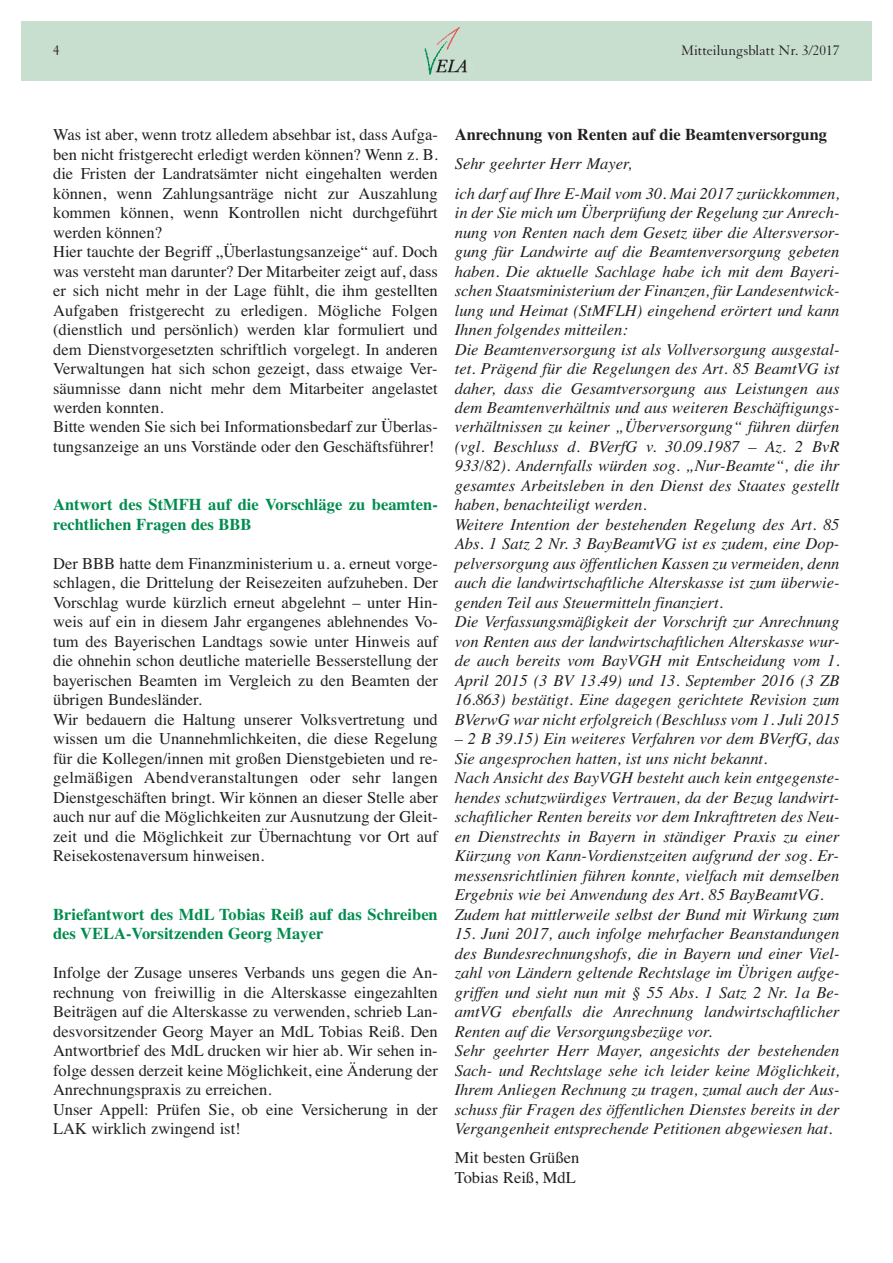
<style>
.page{position:relative;width:893px;height:1263px;background:#fff}
.page>*{position:absolute;margin:0;border:0;box-sizing:border-box;transform-origin:0 0}
.t1{font:italic 16.5px/19.5px "Times";color:#231f20}
.t2{font:16.5px/19.5px "Times";color:#231f20}
.t3{font:700 16.5px/19.5px "Times";color:#008c4e}
.t4{font:700 16.5px "Times";color:#231f20}
.t5{font:15px "Granjon";color:#231f20}
</style>
<div class="page">
<div style="left:21px;top:21px;width:850px;height:60px;background:#c8decf"></div>
<img style="left:445px;top:28px;width:15px;height:15px">
<img style="left:425px;top:37px;width:26px;height:38px">
<img style="left:435px;top:59px;width:32px;height:16px">
<p class="t5" style="left:53px;top:45px;width:8px">4</p>
<p class="t5" style="left:681px;top:45px;width:160px">Mitteilungsblatt Nr. 3/2017</p>
<p class="t2" style="left:53px;top:126px;width:386px">Was ist aber, wenn trotz alledem absehbar ist, dass Aufga&shy;ben nicht fristgerecht erledigt werden können? Wenn z. B. die Fristen der Landratsämter nicht eingehalten werden können, wenn Zahlungsanträge nicht zur Auszahlung kommen können, wenn Kontrollen nicht durchgeführt werden können?<br>Hier tauchte der Begriff „Überlastungsanzeige“ auf. Doch was versteht man darunter? Der Mitarbeiter zeigt auf, dass er sich nicht mehr in der Lage fühlt, die ihm gestellten Aufgaben fristgerecht zu erledigen. Mögliche Folgen (dienstlich und persönlich) werden klar formuliert und dem Dienstvorgesetzten schriftlich vorgelegt. In anderen Verwaltungen hat sich schon gezeigt, dass etwaige Ver&shy;säumnisse dann nicht mehr dem Mitarbeiter angelastet werden konnten.<br>Bitte wenden Sie sich bei Informationsbedarf zur Überlas&shy;tungsanzeige an uns Vorstände oder den Geschäftsführer!</p>
<p class="t3" style="left:53px;top:497px;width:386px">Antwort des StMFH auf die Vorschläge zu beamten&shy;rechtlichen Fragen des BBB</p>
<p class="t2" style="left:53px;top:555px;width:386px">Der BBB hatte dem Finanzministerium u. a. erneut vorge&shy;schlagen, die Drittelung der Reisezeiten aufzuheben. Der Vorschlag wurde kürzlich erneut abgelehnt – unter Hin&shy;weis auf ein in diesem Jahr ergangenes ablehnendes Vo&shy;tum des Bayerischen Landtags sowie unter Hinweis auf die ohnehin schon deutliche materielle Besserstellung der bayerischen Beamten im Vergleich zu den Beamten der übrigen Bundesländer.<br>Wir bedauern die Haltung unserer Volksvertretung und wissen um die Unannehmlichkeiten, die diese Regelung für die Kollegen/innen mit großen Dienstgebieten und re&shy;gelmäßigen Abendveranstaltungen oder sehr langen Dienstgeschäften bringt. Wir können an dieser Stelle aber auch nur auf die Möglichkeiten zur Ausnutzung der Gleit&shy;zeit und die Möglichkeit zur Übernachtung vor Ort auf Reisekostenaversum hinweisen.</p>
<p class="t3" style="left:53px;top:906px;width:386px">Briefantwort des MdL Tobias Reiß auf das Schreiben des VELA-Vorsitzenden Georg Mayer</p>
<p class="t2" style="left:53px;top:965px;width:386px">Infolge der Zusage unseres Verbands uns gegen die An&shy;rechnung von freiwillig in die Alterskasse eingezahlten Beiträgen auf die Alterskasse zu verwenden, schrieb Lan&shy;desvorsitzender Georg Mayer an MdL Tobias Reiß. Den Antwortbrief des MdL drucken wir hier ab. Wir sehen in&shy;folge dessen derzeit keine Möglichkeit, eine Änderung der Anrechnungspraxis zu erreichen.<br>Unser Appell: Prüfen Sie, ob eine Versicherung in der LAK wirklich zwingend ist!</p>
<p class="t4" style="left:455px;top:129px;width:374px">Anrechnung von Renten auf die Beamtenversorgung</p>
<p class="t1" style="left:455px;top:151px;width:386px;line-height:29.2px">Sehr geehrter Herr Mayer,<br>ich darf auf Ihre E-Mail vom 30. Mai 2017 zurückkommen,</p>
<p class="t1" style="left:455px;top:204px;width:386px">in der Sie mich um Überprüfung der Regelung zur Anrech&shy;nung von Renten nach dem Gesetz über die Altersversor&shy;gung für Landwirte auf die Beamtenversorgung gebeten haben. Die aktuelle Sachlage habe ich mit dem Bayeri&shy;schen Staatsministerium der Finanzen, für Landesentwick&shy;lung und Heimat (StMFLH) eingehend erörtert und kann Ihnen folgendes mitteilen:<br>Die Beamtenversorgung ist als Vollversorgung ausgestal&shy;tet. Prägend für die Regelungen des Art. 85 BeamtVG ist daher, dass die Gesamtversorgung aus Leistungen aus dem Beamtenverhältnis und aus weiteren Beschäftigungs&shy;verhältnissen zu keiner „Überversorgung“ führen dürfen (vgl. Beschluss d. BVerfG v. 30.09.1987 – Az. 2 BvR 933/82). Andernfalls würden sog. „Nur-Beamte“, die ihr gesamtes Arbeitsleben in den Dienst des Staates gestellt haben, benachteiligt werden.<br>Weitere Intention der bestehenden Regelung des Art. 85<br>Abs. 1 Satz 2 Nr. 3 BayBeamtVG ist es zudem, eine Dop&shy;pelversorgung aus öffentlichen Kassen zu vermeiden, denn auch die landwirtschaftliche Alterskasse ist zum überwie&shy;genden Teil aus Steuermitteln finanziert.<br>Die Verfassungsmäßigkeit der Vorschrift zur Anrechnung von Renten aus der landwirtschaftlichen Alterskasse wur&shy;de auch bereits vom BayVGH mit Entscheidung vom 1.<br>April 2015 (3 BV 13.49) und 13. September 2016 (3 ZB 16.863) bestätigt. Eine dagegen gerichtete Revision zum BVerwG war nicht erfolgreich (Beschluss vom 1. Juli 2015</p>
<p class="t1" style="left:455px;top:731px;width:386px">– 2 B 39.15) Ein weiteres Verfahren vor dem BVerfG, das Sie angesprochen hatten, ist uns nicht bekannt.<br>Nach Ansicht des BayVGH besteht auch kein entgegenste&shy;hendes schutzwürdiges Vertrauen, da der Bezug landwirt&shy;schaftlicher Renten bereits vor dem Inkrafttreten des Neu&shy;en Dienstrechts in Bayern in ständiger Praxis zu einer Kürzung von Kann-Vordienstzeiten aufgrund der sog. Er&shy;messensrichtlinien führen konnte, vielfach mit demselben Ergebnis wie bei Anwendung des Art. 85 BayBeamtVG.<br>Zudem hat mittlerweile selbst der Bund mit Wirkung zum</p>
<p class="t1" style="left:455px;top:925px;width:386px">15. Juni 2017, auch infolge mehrfacher Beanstandungen des Bundesrechnungshofs, die in Bayern und einer Viel&shy;zahl von Ländern geltende Rechtslage im Übrigen aufge&shy;griffen und sieht nun mit § 55 Abs. 1 Satz 2 Nr. 1a Be&shy;amtVG ebenfalls die Anrechnung landwirtschaftlicher Renten auf die Versorgungsbezüge vor.<br>Sehr geehrter Herr Mayer, angesichts der bestehenden Sach- und Rechtslage sehe ich leider keine Möglichkeit, Ihrem Anliegen Rechnung zu tragen, zumal auch der Aus&shy;schuss für Fragen des öffentlichen Dienstes bereits in der Vergangenheit entsprechende Petitionen abgewiesen hat.</p>
<p class="t2" style="left:455px;top:1150px;width:126px">Mit besten Grüßen<br>Tobias Reiß, MdL</p>
</div>
